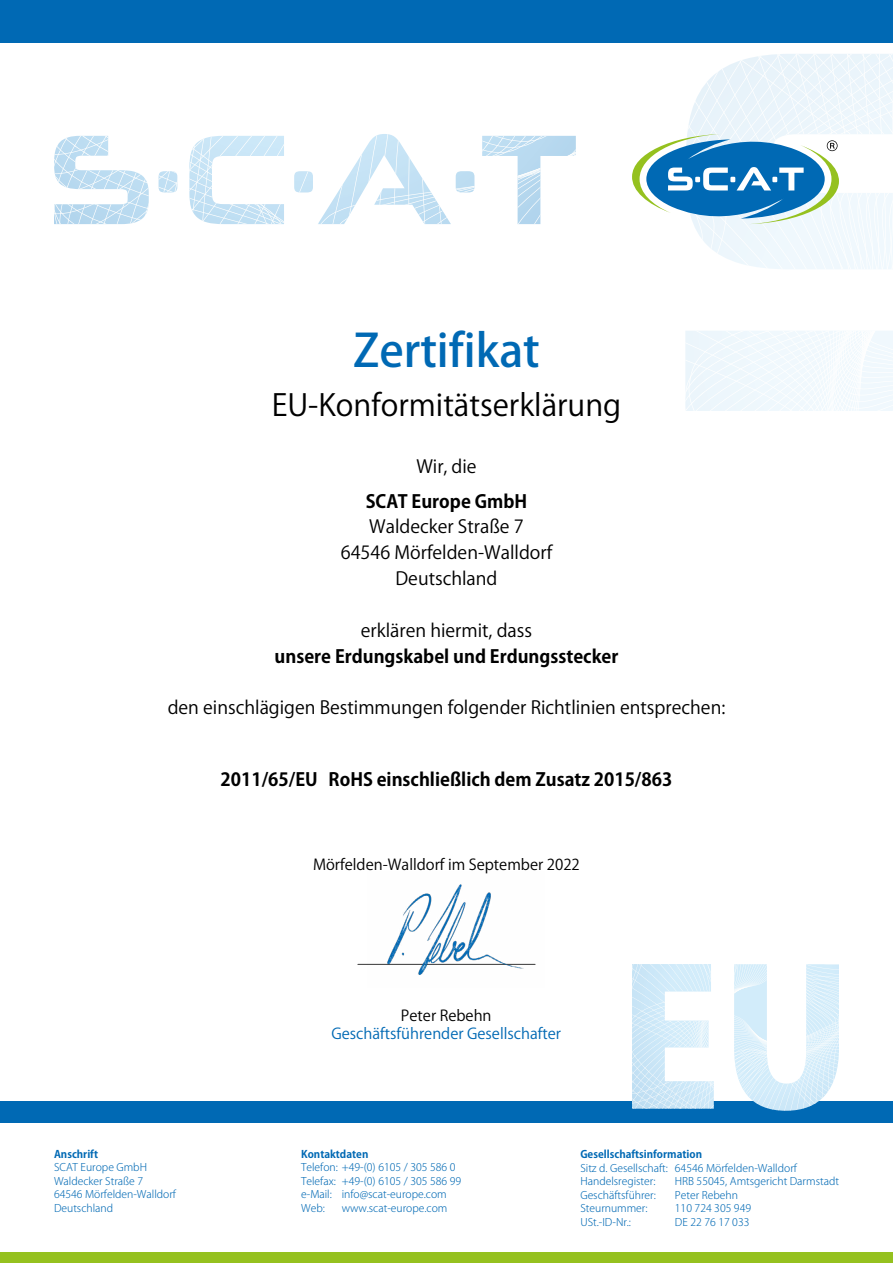
<style>
.page{position:relative;width:893px;height:1263px;background:#fff}
.page>*{position:absolute;margin:0;border:0;box-sizing:border-box;transform-origin:0 0}
.t1{font:500 45px "Koz Go Pro";color:#0069b4}
.t2{font:30px "Koz Go Pro";color:#000}
.t3{font:18px/25.8px "Koz Go Pro";color:#000;text-align:center}
.t4{font:700 18px "Koz Go Pro";color:#000}
.t5{font:15px "Koz Go Pro";color:#000}
.t6{font:15px "Koz Go Pro";color:#0069b4}
.t7{font:300 10.5px/13.5px "Koz Go Pro";color:#0069b4}
.t8{font:700 10.5px "Koz Go Pro";color:#0069b4}
</style>
<div class="page">
<div style="left:0;top:0;width:893px;height:43px;background:#0069b4"></div>
<div style="left:0;top:1101px;width:893px;height:22px;background:#0069b4"></div>
<div style="left:0;top:1252px;width:893px;height:11px;background:#95c11f"></div>
<svg style="left:632px;top:964px;width:207px;height:147px"></svg>
<svg style="left:54px;top:134px;width:522px;height:90px"></svg>
<svg style="left:632px;top:54px;width:261px;height:357px"></svg>
<hr style="left:358px;top:964px;width:177px;height:1px;background:#000">
<img style="left:368px;top:884px;width:168px;height:91px">
<h1 class="t1" style="left:353px;top:321px;width:188px">Zertifikat</h1>
<h2 class="t2" style="left:272px;top:385px;width:351px">EU-Konformitätserklärung</h2>
<h3 class="t3" style="left:416px;top:454px;width:62px">Wir, die</h3>
<h3 class="t4" style="left:366px;top:489px;width:163px">SCAT Europe GmbH</h3>
<h3 class="t3" style="left:341px;top:514px;width:213px">Waldecker Straße 7<br>64546 Mörfelden-Walldorf<br>Deutschland</h3>
<h3 class="t3" style="left:361px;top:618px;width:173px">erklären hiermit, dass</h3>
<h3 class="t4" style="left:275px;top:644px;width:345px">unsere Erdungskabel und Erdungsstecker</h3>
<h3 class="t3" style="left:168px;top:695px;width:559px">den einschlägigen Bestimmungen folgender Richtlinien entsprechen:</h3>
<h3 class="t4" style="left:221px;top:768px;width:453px">2011/65/EU RoHS einschließlich dem Zusatz 2015/863</h3>
<h3 class="t5" style="left:313px;top:855px;width:268px">Mörfelden-Walldorf im September 2022</h3>
<p class="t8" style="left:54px;top:1147px;width:46px">Anschrift</p>
<p class="t7" style="left:54px;top:1161px;width:124px">SCAT Europe GmbH<br>Waldecker Straße 7<br>64546 Mörfelden-Walldorf<br>Deutschland</p>
<h3 class="t5" style="left:401px;top:1005px;width:92px">Peter Rebehn</h3>
<h3 class="t6" style="left:332px;top:1023px;width:231px">Geschäftsführender Gesellschafter</h3>
<p class="t8" style="left:301px;top:1147px;width:69px">Kontaktdaten</p>
<p class="t7" style="left:301px;top:1161px;width:161px">Telefon: +49-(0) 6105 / 305 586 0<br>Telefax: +49-(0) 6105 / 305 586 99 e-Mail: info@scat-europe.com<br>Web:</p>
<p class="t7" style="left:342px;top:1201px;width:107px">www.scat-europe.com</p>
<p class="t8" style="left:580px;top:1147px;width:123px">Gesellschaftsinformation</p>
<p class="t7" style="left:580px;top:1161px;width:218px">Sitz d. Gesellschaft: 64546 Mörfelden-Walldorf<br>Handelsregister:</p>
<p class="t7" style="left:675px;top:1175px;width:166px">HRB 55045, Amtsgericht Darmstadt</p>
<p class="t7" style="left:580px;top:1188px;width:77px">Geschäftsführer:</p>
<p class="t7" style="left:675px;top:1188px;width:64px">Peter Rebehn</p>
<p class="t7" style="left:580px;top:1202px;width:69px">Steurnummer:</p>
<p class="t7" style="left:675px;top:1202px;width:78px">110 724 305 949</p>
<p class="t7" style="left:580px;top:1215px;width:52px">USt.-ID-Nr.:</p>
<p class="t7" style="left:675px;top:1215px;width:76px">DE 22 76 17 033</p>
</div>
